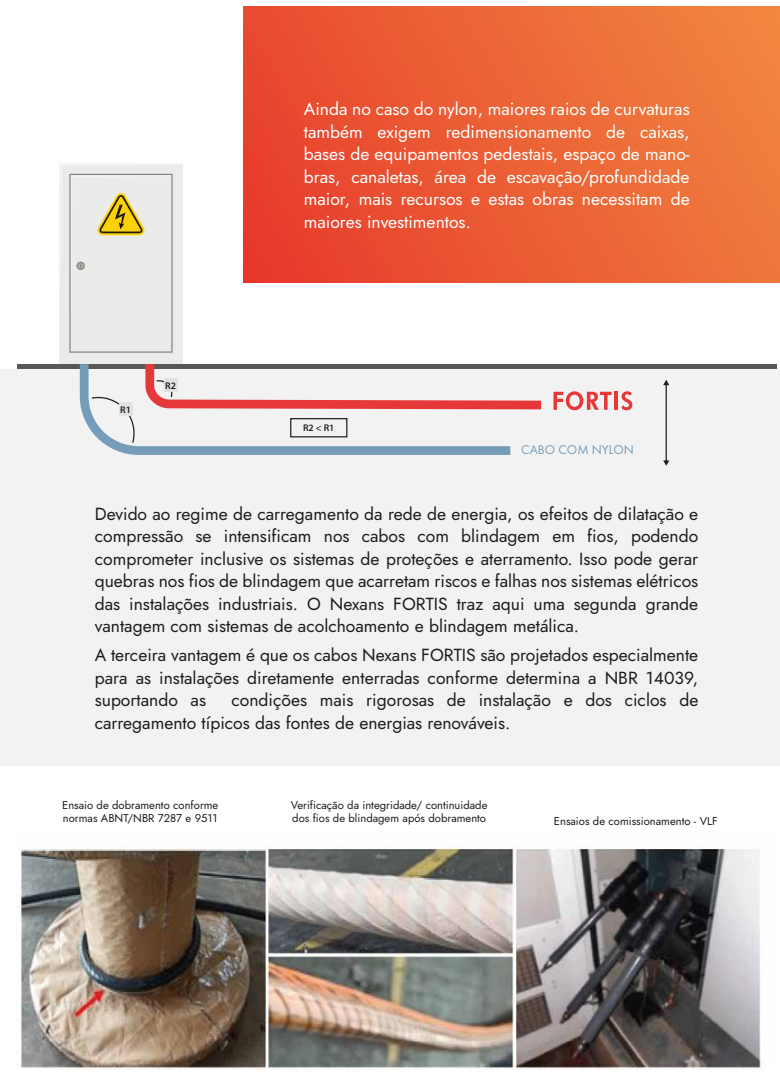
<style>
.page{position:relative;width:780px;height:1088px;background:#fff}
.page>*{position:absolute;margin:0;border:0;box-sizing:border-box;transform-origin:0 0}
.t1{font:17.5px/22.5px "Jost";color:#1d1d1b;text-align:justify}
.t2{font:17.5px/22.5px "Jost";color:#fff;text-align:justify}
.t3{font:13.12px "Futura PT";color:#759cb8}
.t4{font:11.25px/13.5px "Jost";color:#1d1d1b}
.t5{font:600 9.75px "Myriad Pro";color:#1e1e1c}
</style>
<div class="page">
<img style="left:16px;top:846px;width:746px;height:223px">
<div style="left:243px;top:6px;width:537px;height:276px;background:linear-gradient(to right,#e8472f,#f0803f)"></div>
<div style="left:0;top:370px;width:780px;height:396px;background:#f2f2f2"></div>
<hr style="left:614px;top:392px;width:4px;height:18px;background:#e63838">
<svg style="left:621px;top:391px;width:11px;height:19px"></svg>
<svg style="left:105px;top:444px;width:406px;height:11px"></svg>
<hr style="left:665px;top:384px;width:1px;height:77px;background:#1e1e1c">
<svg style="left:663px;top:380px;width:6px;height:5px"></svg>
<svg style="left:663px;top:460px;width:6px;height:6px"></svg>
<svg style="left:59px;top:163px;width:552px;height:281px"></svg>
<div style="left:164px;top:378px;width:13px;height:14px;background:#e3e2e2"></div>
<div style="left:119px;top:402px;width:14px;height:14px;background:#e3e2e2"></div>
<div style="left:290px;top:418px;width:57px;height:19px;border:1px solid #1e1e1c"></div>
<p class="t5" style="left:120px;top:403px;width:12px">R1</p>
<p class="t5" style="left:165px;top:379px;width:12px">R2</p>
<p class="t2" style="left:304px;top:98px;width:387px">Ainda no caso do nylon, maiores raios de curvaturas também exigem redimensionamento de caixas, bases de equipamentos pedestais, espaço de mano&shy;bras, canaletas, área de escavação/profundidade maior, mais recursos e estas obras necessitam de maiores investimentos.</p>
<p class="t5" style="left:303px;top:421px;width:33px">R2 &lt; R1</p>
<p class="t3" style="left:521px;top:442px;width:114px">CABO COM NYLON</p>
<p class="t1" style="left:95px;top:503px;width:605px">Devido ao regime de carregamento da rede de energia, os efeitos de dilatação e compressão se intensificam nos cabos com blindagem em fios, podendo comprometer inclusive os sistemas de proteções e aterramento. Isso pode gerar quebras nos fios de blindagem que acarretam riscos e falhas nos sistemas elétricos das instalações industriais. O Nexans FORTIS traz aqui uma segunda grande vantagem com sistemas de acolchoamento e blindagem metálica.</p>
<p class="t1" style="left:95px;top:644px;width:605px">A terceira vantagem é que os cabos Nexans FORTIS são projetados especialmente para as instalações diretamente enterradas conforme determina a NBR 14039, suportando as</p>
<p class="t1" style="left:95px;top:689px;width:605px;text-indent:137px">condições mais rigorosas de instalação e dos ciclos de carregamento típicos das fontes de energias renováveis.</p>
<p class="t4" style="left:62px;top:798px;width:158px">Ensaio de dobramento conforme normas ABNT/NBR 7287 e 9511</p>
<p class="t4" style="left:291px;top:798px;width:198px">Verificação da integridade/ continuidade dos fios de blindagem após dobramento</p>
<p class="t4" style="left:554px;top:814px;width:165px">Ensaios de comissionamento - VLF</p>
</div>
